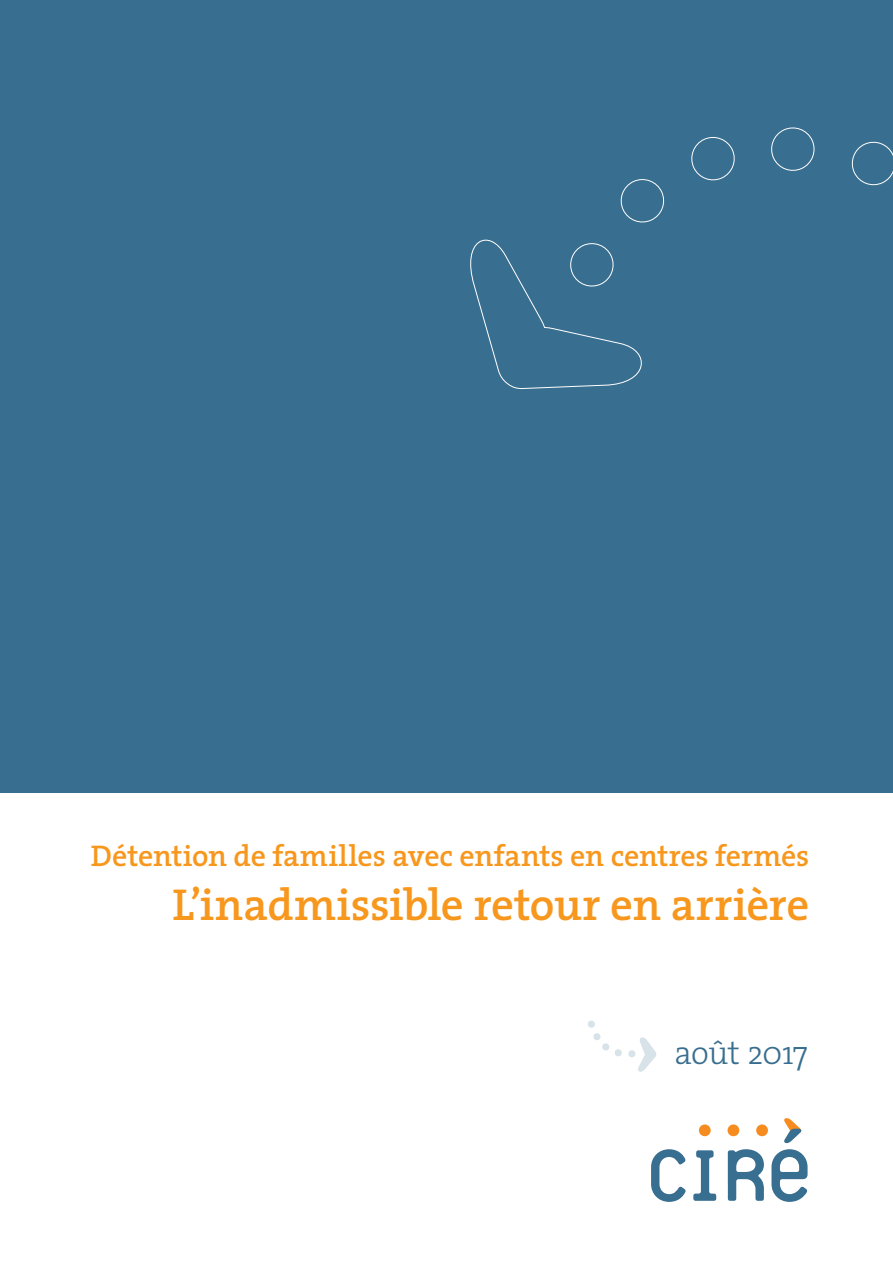
<style>
.page{position:relative;width:893px;height:1263px;background:#fff}
.page>*{position:absolute;margin:0;border:0;box-sizing:border-box;transform-origin:0 0}
.titre-page-de-garde{font:600 45px "The Serif";letter-spacing:-.01em;color:#f7971d}
.t1{font:300 33px "The Serif";letter-spacing:-.02em;color:#386e8f}
.titre-page-de-garde-2{font:600 30px "The Serif";letter-spacing:-.01em;color:#f7971d}
</style>
<div class="page">
<svg style="left:651px;top:1149px;width:35px;height:53px"></svg>
<svg style="left:693px;top:1150px;width:23px;height:51px"></svg>
<svg style="left:728px;top:1149px;width:36px;height:52px"></svg>
<svg style="left:771px;top:1118px;width:36px;height:84px"></svg>
<div style="left:699px;top:1124px;width:12px;height:12px;background:#f68b1f;border-radius:50%"></div>
<div style="left:727px;top:1124px;width:12px;height:12px;background:#f68b1f;border-radius:50%"></div>
<div style="left:756px;top:1124px;width:12px;height:12px;background:#f68b1f;border-radius:50%"></div>
<svg style="left:588px;top:1020px;width:34px;height:37px"></svg>
<svg style="left:628px;top:1037px;width:28px;height:35px"></svg>
<div style="left:0;top:0;width:893px;height:793px;background:#386e8f"></div>
<svg style="left:771px;top:127px;width:44px;height:44px"></svg>
<svg style="left:851px;top:141px;width:42px;height:45px"></svg>
<svg style="left:691px;top:137px;width:44px;height:44px"></svg>
<svg style="left:470px;top:179px;width:195px;height:210px"></svg>
<p class="titre-page-de-garde-2" style="left:91px;top:831px;width:720px">Détention de familles avec enfants en centres fermés</p>
<p class="titre-page-de-garde" style="left:172px;top:867px;width:638px">L’inadmissible retour en arrière</p>
<p class="t1" style="left:674px;top:1025px;width:135px">août 2017</p>
</div>
